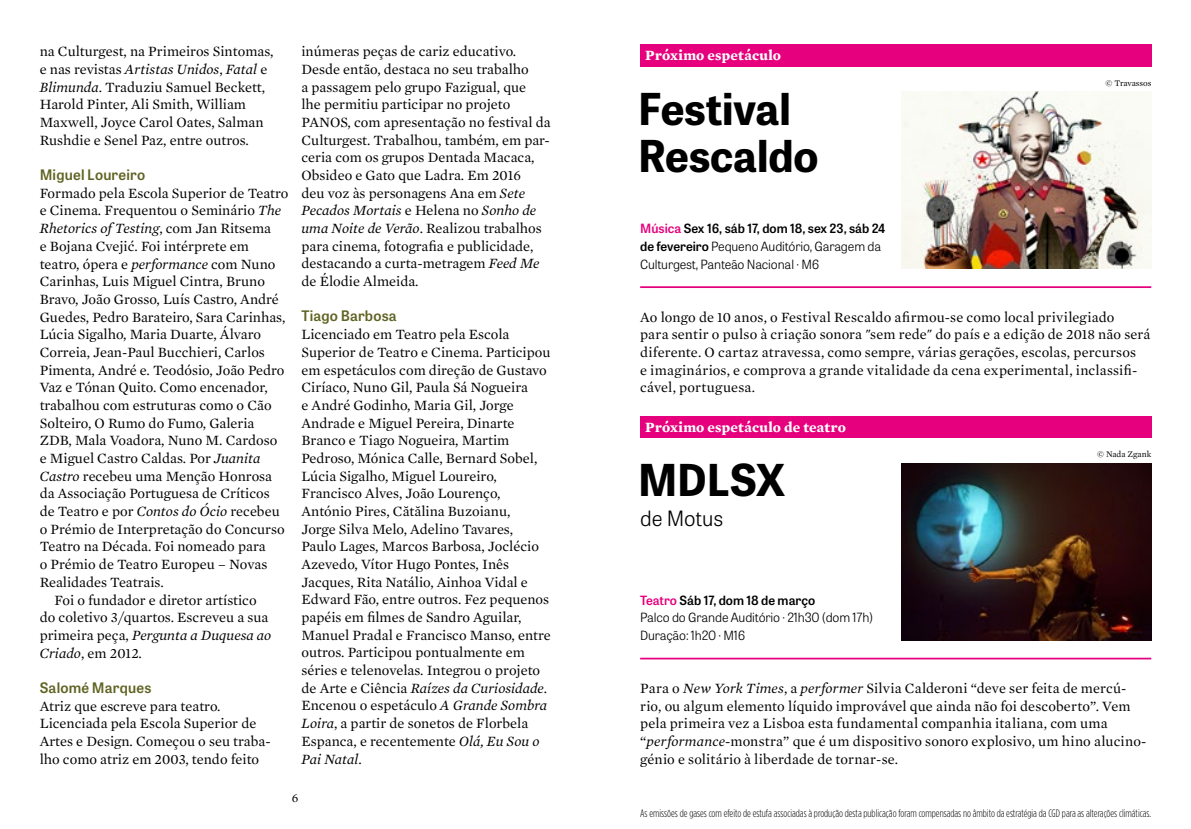
<style>
.page{position:relative;width:1191px;height:829px;background:#fff}
.page>*{position:absolute;margin:0;border:0;box-sizing:border-box;transform-origin:0 0}
.t1{font:700 43.75px/47.2px "Tablet Gothic";letter-spacing:-.005em;color:#000}
.t2{font:300 21px "Tablet Gothic";letter-spacing:-.005em;color:#000}
.t3{font:14.35px/17.7px "Mercury Text G1";color:#000}
.t4{font:italic 14.35px "Mercury Text G1";color:#000}
.t5{font:700 14.35px "Mercury Text G1";letter-spacing:.015em;color:#fff}
.t6{font:600 14.35px "Tablet Gothic";letter-spacing:.015em;color:#5f6321}
.t7{font:300 12.6px/17.7px "Tablet Gothic";letter-spacing:-.01em;color:#000}
.t8{font:12.6px "Mercury Text G1";color:#000}
.t9{font:300 10.85px "Gotham Condensed";color:#000}
.t10{font:8.75px "Mercury Text G1";color:#000}
.s1{font-style:italic}
.s2{font-style:normal}
.s3{font-weight:600;color:#e6007d}
.s4{font-weight:600}
</style>
<div class="page">
<div style="left:640px;top:45px;width:511px;height:22px;background:#e6007d"></div>
<div style="left:640px;top:416px;width:511px;height:22px;background:#e6007d"></div>
<hr style="left:640px;top:286px;width:511px;height:2px;background:#e6007d">
<img style="left:902px;top:92px;width:249px;height:176px">
<hr style="left:640px;top:657px;width:511px;height:2px;background:#e6007d">
<img style="left:902px;top:463px;width:249px;height:177px">
<p class="t3" style="left:40px;top:42px;width:235px">na Culturgest, na Primeiros Sintomas, e nas revistas <span class="s1">Artistas Unidos</span>, <span class="s1">Fatal</span> e <span class="s1">Blimunda</span>. Traduziu Samuel Beckett, Harold Pinter, Ali Smith, William Maxwell, Joyce Carol Oates, Salman Rushdie e Senel Paz, entre outros.</p>
<p class="t6" style="left:40px;top:165px;width:107px">Miguel Loureiro</p>
<p class="t3" style="left:40px;top:183px;width:250px">Formado pela Escola Superior de Teatro</p>
<p class="t3" style="left:40px;top:201px;width:243px">e Cinema. Frequentou o Seminário <span class="s1">The</span></p>
<p class="t4" style="left:40px;top:218px;width:233px">Rhetorics of Testing<span class="s2">, com Jan Ritsema</span></p>
<p class="t3" style="left:40px;top:236px;width:211px">e Bojana Cvejić. Foi intérprete em</p>
<p class="t3" style="left:40px;top:254px;width:237px">teatro, ópera e <span class="s1">performance</span> com Nuno</p>
<p class="t3" style="left:40px;top:272px;width:227px">Carinhas, Luis Miguel Cintra, Bruno</p>
<p class="t3" style="left:40px;top:289px;width:241px">Bravo, João Grosso, Luís Castro, André</p>
<p class="t3" style="left:40px;top:307px;width:247px">Guedes, Pedro Barateiro, Sara Carinhas,</p>
<p class="t3" style="left:40px;top:325px;width:223px">Lúcia Sigalho, Maria Duarte, Álvaro</p>
<p class="t3" style="left:40px;top:342px;width:227px">Correia, Jean-Paul Bucchieri, Carlos</p>
<p class="t3" style="left:40px;top:360px;width:246px">Pimenta, André e. Teodósio, João Pedro</p>
<p class="t3" style="left:40px;top:378px;width:229px">Vaz e Tónan Quito. Como encenador,</p>
<p class="t3" style="left:40px;top:395px;width:233px">trabalhou com estruturas como o Cão</p>
<p class="t3" style="left:40px;top:413px;width:216px">Solteiro, O Rumo do Fumo, Galeria</p>
<p class="t3" style="left:40px;top:431px;width:239px">ZDB, Mala Voadora, Nuno M. Cardoso</p>
<p class="t3" style="left:40px;top:448px;width:222px">e Miguel Castro Caldas. Por <span class="s1">Juanita</span></p>
<p class="t3" style="left:40px;top:466px;width:234px"><span class="s1">Castro</span> recebeu uma Menção Honrosa</p>
<p class="t3" style="left:40px;top:484px;width:231px">da Associação Portuguesa de Críticos</p>
<p class="t3" style="left:40px;top:501px;width:242px">de Teatro e por <span class="s1">Contos do Ócio</span> recebeu</p>
<p class="t3" style="left:40px;top:519px;width:246px">o Prémio de Interpretação do Concurso</p>
<p class="t3" style="left:40px;top:537px;width:227px">Teatro na Década. Foi nomeado para</p>
<p class="t3" style="left:40px;top:554px;width:229px">o Prémio de Teatro Europeu – Novas</p>
<p class="t3" style="left:40px;top:572px;width:125px">Realidades Teatrais.</p>
<p class="t3" style="left:55px;top:590px;width:204px">Foi o fundador e diretor artístico</p>
<p class="t3" style="left:40px;top:607px;width:230px">do coletivo 3/quartos. Escreveu a sua</p>
<p class="t4" style="left:40px;top:624px;width:233px"><span class="s2">primeira peça,</span> Pergunta a Duquesa ao</p>
<p class="t3" style="left:40px;top:643px;width:104px"><span class="s1">Criado</span>, em 2012.</p>
<p class="t6" style="left:40px;top:677px;width:113px">Salomé Marques</p>
<p class="t3" style="left:40px;top:696px;width:232px">Atriz que escreve para teatro.<br>Licenciada pela Escola Superior de Artes e Design. Começou o seu traba&shy;lho como atriz em 2003, tendo feito</p>
<p class="t3" style="left:301px;top:42px;width:251px">inúmeras peças de cariz educativo.<br>Desde então, destaca no seu trabalho<br>a passagem pelo grupo Fazigual, que<br>lhe permitiu participar no projeto PANOS, com apresentação no festival da Culturgest. Trabalhou, também, em par&shy;ceria com os grupos Dentada Macaca, Obsideo e Gato que Ladra. Em 2016<br>deu voz às personagens Ana em <span class="s1">Sete Pecados Mortais</span> e Helena no <span class="s1">Sonho de uma Noite de Verão</span>. Realizou trabalhos para cinema, fotografia e publicidade, destacando a curta-metragem <span class="s1">Feed Me </span>de Élodie Almeida.</p>
<p class="t6" style="left:301px;top:306px;width:97px">Tiago Barbosa</p>
<p class="t3" style="left:301px;top:325px;width:251px">Licenciado em Teatro pela Escola Superior de Teatro e Cinema. Participou em espetáculos com direção de Gustavo Ciríaco, Nuno Gil, Paula Sá Nogueira<br>e André Godinho, Maria Gil, Jorge Andrade e Miguel Pereira, Dinarte Branco e Tiago Nogueira, Martim Pedroso, Mónica Calle, Bernard Sobel, Lúcia Sigalho, Miguel Loureiro, Francisco Alves, João Lourenço, António Pires, Cătălina Buzoianu,<br>Jorge Silva Melo, Adelino Tavares, Paulo Lages, Marcos Barbosa, Joclécio Azevedo, Vítor Hugo Pontes, Inês Jacques, Rita Natálio, Ainhoa Vidal e Edward Fão, entre outros. Fez pequenos papéis em filmes de Sandro Aguilar, Manuel Pradal e Francisco Manso, entre outros. Participou pontualmente em séries e telenovelas. Integrou o projeto de Arte e Ciência <span class="s1">Raízes da Curiosidade</span>.<br>Encenou o espetáculo <span class="s1">A Grande Sombra Loira</span>, a partir de sonetos de Florbela Espanca, e recentemente <span class="s1">Olá, Eu Sou o Pai Natal</span>.</p>
<p class="t8" style="left:292px;top:788px;width:8px">6</p>
<p class="t5" style="left:645px;top:45px;width:138px">Próximo espetáculo</p>
<h1 class="t1" style="left:637px;top:83px;width:182px">Festival<br>Rescaldo</h1>
<p class="t7" style="left:640px;top:219px;width:247px"><span class="s3">Música</span> <span class="s4">Sex 16, sáb 17, dom 18, sex 23, sáb 24 de fevereiro</span> Pequeno Auditório, Garagem da<br>Culturgest, Panteão Nacional · M6</p>
<p class="t10" style="left:1105px;top:77px;width:47px">© Travassos</p>
<p class="t3" style="left:640px;top:307px;width:512px">Ao longo de 10 anos, o Festival Rescaldo afirmou-se como local privilegiado<br>para sentir o pulso à criação sonora "sem rede" do país e a edição de 2018 não será diferente. O cartaz atravessa, como sempre, várias gerações, escolas, percursos<br>e imaginários, e comprova a grande vitalidade da cena experimental, inclassifi&shy;cável, portuguesa.</p>
<p class="t5" style="left:645px;top:416px;width:202px">Próximo espetáculo de teatro</p>
<h1 class="t1" style="left:637px;top:455px;width:149px">MDLSX</h1>
<h2 class="t2" style="left:640px;top:504px;width:85px">de Motus</h2>
<p class="t7" style="left:640px;top:590px;width:234px"><span class="s3">Teatro</span> <span class="s4">Sáb 17, dom 18 de março<br></span>Palco do Grande Auditório · 21h30 (dom 17h)<br>Duração: 1h20 · M16</p>
<p class="t10" style="left:1097px;top:448px;width:56px">© Nada Zgank</p>
<p class="t3" style="left:640px;top:678px;width:508px">Para o <span class="s1">New York Times</span>, a <span class="s1">performer</span> Silvia Calderoni “deve ser feita de mercú&shy;rio, ou algum elemento líquido improvável que ainda não foi descoberto”. Vem pela primeira vez a Lisboa esta fundamental companhia italiana, com uma “<span class="s1">performance</span>-monstra” que é um dispositivo sonoro explosivo, um hino alucino&shy;génio e solitário à liberdade de tornar-se.</p>
<p class="t9" style="left:640px;top:806px;width:512px">As emissões de gases com efeito de estufa associadas à produção desta publicação foram compensadas no âmbito da estratégia da CGD para as alterações climáticas.</p>
</div>
